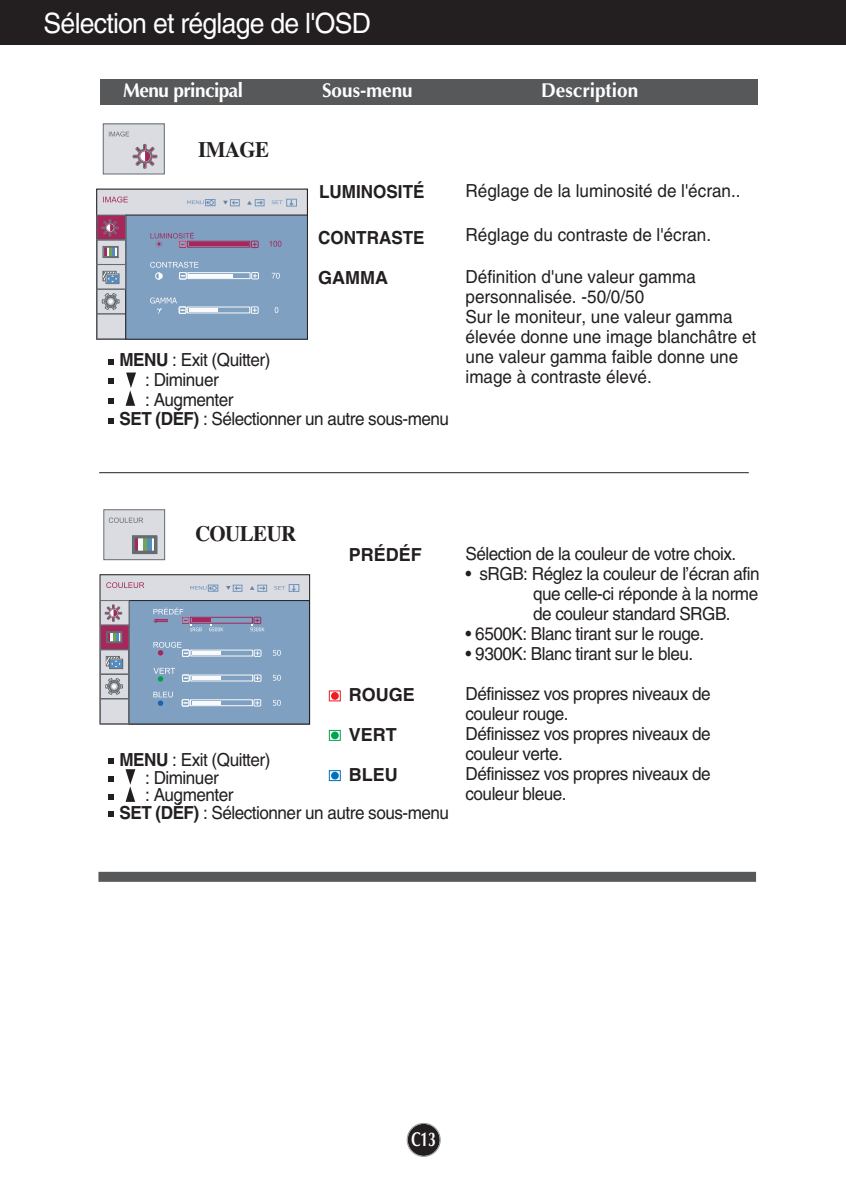
<style>
.page{position:relative;width:846px;height:1189px;background:#fff}
.page>*{position:absolute;margin:0;border:0;box-sizing:border-box;transform-origin:0 0}
.t1{font:28px "Helvetica";letter-spacing:-.03em;color:#fff;scale:.95 1}
.t2{font:700 22px "Times";letter-spacing:-.025em;color:#231f20;scale:.95 1}
.t3{font:700 20px "Optima";color:#fff;scale:.95 1}
.t4{font:700 20px "Optima";letter-spacing:-.025em;color:#fff;scale:.95 1}
.t5{font:700 20px "Optima";color:#fff;scale:.7 1}
.t6{font:18px/20px "Helvetica";letter-spacing:-.03em;color:#231f20;text-align:justify;scale:.95 1}
.t7{font:18px/20px "Helvetica";color:#231f20;scale:.95 1}
.t8{font:700 18px "Helvetica";color:#231f20}
.t9{font:700 18px "Helvetica";color:#231f20;scale:.95 1}
.s1{font-weight:700}
</style>
<div class="page">
<div style="left:408px;top:1124px;width:32px;height:32px;background:#231f20;border-radius:50%"></div>
<div style="left:407px;top:1123px;width:34px;height:34px;border:1px solid #939598;border-radius:50%"></div>
<div style="left:0;top:0;width:846px;height:45px;background:#231f20"></div>
<div style="left:98px;top:872px;width:658px;height:10px;background:#57585a"></div>
<div style="left:100px;top:79px;width:658px;height:26px;background:#57585a"></div>
<div style="left:97px;top:189px;width:210px;height:150px;background:#dadce2"></div>
<div style="left:96px;top:189px;width:212px;height:151px;border:1px solid #231f20"></div>
<div style="left:97px;top:313px;width:29px;height:26px;border:1px solid #656c70"></div>
<svg style="left:272px;top:200px;width:11px;height:4px"></svg>
<div style="left:230px;top:199px;width:10px;height:7px;border:1px solid #7495b9"></div>
<div style="left:255px;top:199px;width:9px;height:7px;border:1px solid #7495b9"></div>
<svg style="left:187px;top:199px;width:28px;height:7px"></svg>
<div style="left:286px;top:199px;width:11px;height:7px;border:1px solid #7495b9"></div>
<div style="left:126px;top:215px;width:181px;height:124px;background:#7fa0c1"></div>
<svg style="left:96px;top:215px;width:30px;height:95px"></svg>
<svg style="left:103px;top:197px;width:25px;height:5px"></svg>
<svg style="left:223px;top:200px;width:15px;height:5px"></svg>
<svg style="left:247px;top:200px;width:16px;height:5px"></svg>
<svg style="left:150px;top:232px;width:109px;height:16px"></svg>
<svg style="left:275px;top:307px;width:3px;height:6px"></svg>
<svg style="left:150px;top:262px;width:109px;height:17px"></svg>
<svg style="left:150px;top:297px;width:109px;height:17px"></svg>
<svg style="left:269px;top:241px;width:12px;height:6px"></svg>
<svg style="left:272px;top:273px;width:8px;height:6px"></svg>
<hr style="left:99px;top:472px;width:650px;height:1px;background:#231f20">
<div style="left:100px;top:575px;width:209px;height:149px;background:#dadce2"></div>
<div style="left:129px;top:600px;width:180px;height:124px;background:#7fa0c1"></div>
<div style="left:128px;top:600px;width:182px;height:124px;border:1px solid #231f20"></div>
<div style="left:100px;top:600px;width:29px;height:25px;border:1px solid #656c70"></div>
<svg style="left:100px;top:605px;width:30px;height:119px"></svg>
<svg style="left:274px;top:586px;width:11px;height:3px"></svg>
<div style="left:258px;top:585px;width:9px;height:6px;border:1px solid #7495b9"></div>
<div style="left:289px;top:584px;width:10px;height:7px;border:1px solid #7495b9"></div>
<div style="left:233px;top:585px;width:9px;height:6px;border:1px solid #7495b9"></div>
<div style="left:208px;top:585px;width:10px;height:6px;border:1px solid #7495b9"></div>
<svg style="left:190px;top:585px;width:27px;height:6px"></svg>
<svg style="left:182px;top:699px;width:79px;height:7px"></svg>
<svg style="left:273px;top:650px;width:8px;height:6px"></svg>
<svg style="left:182px;top:674px;width:79px;height:8px"></svg>
<svg style="left:273px;top:675px;width:8px;height:6px"></svg>
<svg style="left:273px;top:700px;width:8px;height:6px"></svg>
<svg style="left:106px;top:582px;width:38px;height:6px"></svg>
<svg style="left:153px;top:607px;width:111px;height:24px"></svg>
<svg style="left:153px;top:642px;width:108px;height:15px"></svg>
<svg style="left:153px;top:668px;width:22px;height:13px"></svg>
<svg style="left:153px;top:692px;width:20px;height:14px"></svg>
<svg style="left:226px;top:586px;width:15px;height:4px"></svg>
<svg style="left:250px;top:586px;width:15px;height:4px"></svg>
<svg style="left:108px;top:418px;width:6px;height:5px"></svg>
<svg style="left:108px;top:398px;width:6px;height:6px"></svg>
<svg style="left:108px;top:378px;width:6px;height:6px"></svg>
<svg style="left:108px;top:359px;width:6px;height:5px"></svg>
<svg style="left:126px;top:372px;width:10px;height:34px"></svg>
<svg style="left:108px;top:811px;width:6px;height:6px"></svg>
<svg style="left:108px;top:794px;width:6px;height:5px"></svg>
<svg style="left:108px;top:776px;width:6px;height:6px"></svg>
<svg style="left:108px;top:758px;width:6px;height:6px"></svg>
<svg style="left:125px;top:769px;width:10px;height:33px"></svg>
<div style="left:329px;top:690px;width:12px;height:11px;border:1px solid #ee1d23"></div>
<div style="left:331px;top:692px;width:8px;height:8px;background:#ee1d23;border-radius:50%"></div>
<div style="left:329px;top:730px;width:12px;height:11px;border:1px solid #00a54f"></div>
<div style="left:331px;top:731px;width:8px;height:8px;background:#00a54f;border-radius:50%"></div>
<div style="left:329px;top:770px;width:12px;height:11px;border:1px solid #0072bc"></div>
<div style="left:331px;top:772px;width:8px;height:7px;background:#0072bc;border-radius:50%"></div>
<div style="left:104px;top:510px;width:61px;height:50px;background:#dadce2"></div>
<div style="left:103px;top:509px;width:62px;height:51px;border:1px solid #656c70"></div>
<svg style="left:151px;top:539px;width:2px;height:10px"></svg>
<div style="left:132px;top:535px;width:25px;height:19px;border:2px solid #656c70"></div>
<div style="left:134px;top:537px;width:5px;height:14px;background:#a5275b"></div>
<hr style="left:139px;top:537px;width:4px;height:14px;background:#f9fafb">
<hr style="left:143px;top:537px;width:4px;height:14px;background:#72a458">
<hr style="left:147px;top:537px;width:4px;height:14px;background:#568cbd">
<div style="left:133px;top:536px;width:23px;height:16px;border:2px solid #656c70"></div>
<svg style="left:109px;top:517px;width:34px;height:6px"></svg>
<div style="left:103px;top:124px;width:61px;height:50px;background:#dadce2"></div>
<div style="left:103px;top:123px;width:62px;height:51px;border:1px solid #656c70"></div>
<svg style="left:133px;top:144px;width:24px;height:25px"></svg>
<svg style="left:109px;top:132px;width:20px;height:4px"></svg>
<h1 class="t1" style="left:44px;top:13px;width:346px">Sélection et réglage de l'OSD</h1>
<p class="t4" style="left:123px;top:82px;width:128px">Menu principal</p>
<p class="t3" style="left:322px;top:82px;width:97px">Sous-menu</p>
<p class="t3" style="left:541px;top:82px;width:104px">Description</p>
<p class="t2" style="left:198px;top:142px;width:76px">IMAGE</p>
<p class="t9" style="left:319px;top:185px;width:112px">LUMINOSITÉ</p>
<p class="t9" style="left:318px;top:231px;width:113px">CONTRASTE</p>
<p class="t8" style="left:318px;top:271px;width:71px">GAMMA</p>
<p class="t6" style="left:119px;top:351px;width:160px"><span class="s1">MENU</span> : Exit (Quitter)</p>
<p class="t6" style="left:145px;top:371px;width:79px">: Diminuer</p>
<p class="t6" style="left:145px;top:391px;width:94px">: Augmenter</p>
<p class="t6" style="left:119px;top:410px;width:348px"><span class="s1">SET (DÉF)</span> : Sélectionner un autre sous-menu</p>
<p class="t7" style="left:465px;top:182px;width:291px">Réglage de la luminosité de l'écran..</p>
<p class="t7" style="left:465px;top:226px;width:260px">Réglage du contraste de l'écran.</p>
<p class="t7" style="left:465px;top:268px;width:308px">Définition d'une valeur gamma personnalisée. -50/0/50<br>Sur le moniteur, une valeur gamma élevée donne une image blanchâtre et une valeur gamma faible donne une image à contraste élevé.</p>
<p class="t2" style="left:195px;top:526px;width:108px">COULEUR</p>
<p class="t8" style="left:349px;top:548px;width:74px">PRÉDÉF</p>
<p class="t8" style="left:349px;top:688px;width:67px">ROUGE</p>
<p class="t8" style="left:349px;top:728px;width:50px">VERT</p>
<p class="t8" style="left:349px;top:768px;width:51px">BLEU</p>
<p class="t6" style="left:119px;top:751px;width:160px"><span class="s1">MENU</span> : Exit (Quitter)</p>
<p class="t6" style="left:145px;top:769px;width:79px">: Diminuer</p>
<p class="t6" style="left:145px;top:787px;width:94px">: Augmenter</p>
<p class="t6" style="left:119px;top:804px;width:348px"><span class="s1">SET (DÉF)</span> : Sélectionner un autre sous-menu</p>
<p class="t6" style="left:465px;top:545px;width:286px">Sélection de la couleur de votre choix.</p>
<p class="t6" style="left:533px;top:565px;width:240px;text-indent:-68px">• sRGB: Réglez la couleur de l’écran afin que celle-ci réponde à la norme de couleur standard SRGB.</p>
<p class="t6" style="left:465px;top:625px;width:253px">• 6500K: Blanc tirant sur le rouge.</p>
<p class="t6" style="left:465px;top:645px;width:241px">• 9300K: Blanc tirant sur le bleu.</p>
<p class="t6" style="left:465px;top:685px;width:259px;text-align:left">Définissez vos propres niveaux de couleur rouge.<br>Définissez vos propres niveaux de couleur verte.<br>Définissez vos propres niveaux de couleur bleue.</p>
<p class="t5" style="left:412px;top:1131px;width:36px">C13</p>
</div>
